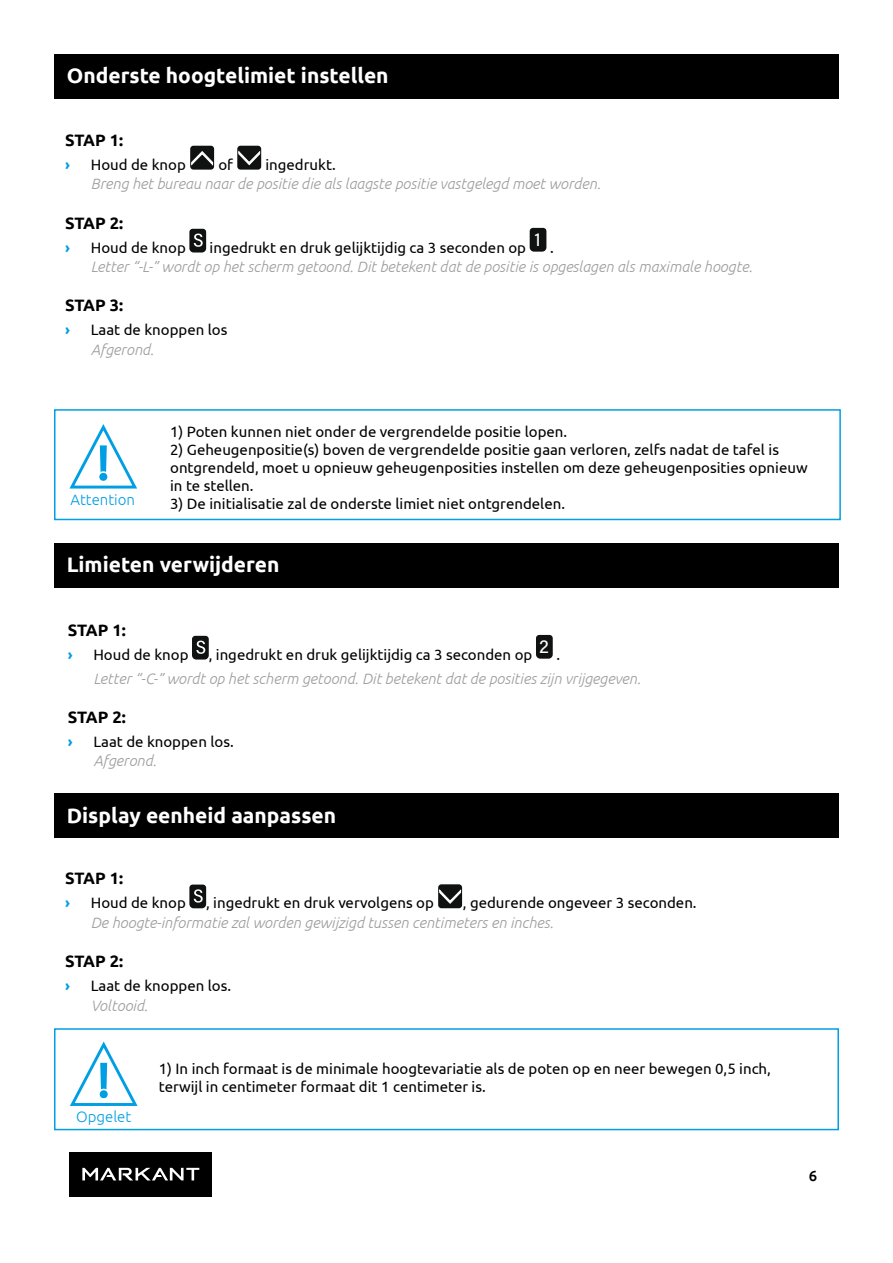
<style>
.page{position:relative;width:893px;height:1263px;background:#fff}
.page>*{position:absolute;margin:0;border:0;box-sizing:border-box;transform-origin:0 0}
.t1{font:700 21px "Ubuntu";color:#fff}
.t2{font:700 16.5px "Ubuntu";letter-spacing:-.02em;color:#000}
.t3{font:15px/18px "Ubuntu";color:#000}
.t4{font:italic 300 15px "Ubuntu";color:#9d9d9c}
.t5{font:300 15px "Ubuntu";color:#009fe3}
.t6{font:700 15px "Ubuntu";color:#009fe3}
.t7{font:500 15px "Ubuntu";color:#000}
</style>
<div class="page">
<div style="left:70px;top:1152px;width:142px;height:44px;background:#000"></div>
<svg style="left:82px;top:1168px;width:117px;height:12px"></svg>
<div style="left:190px;top:146px;width:24px;height:24px;background:#0f1211;border-radius:3px"></div>
<svg style="left:191px;top:151px;width:22px;height:15px"></svg>
<div style="left:237px;top:146px;width:24px;height:24px;background:#0f1211;border-radius:3px"></div>
<svg style="left:238px;top:150px;width:23px;height:16px"></svg>
<svg style="left:189px;top:229px;width:17px;height:23px"></svg>
<svg style="left:192px;top:636px;width:17px;height:23px"></svg>
<svg style="left:69px;top:424px;width:68px;height:65px"></svg>
<div style="left:54px;top:54px;width:785px;height:44px;background:#000"></div>
<div style="left:54px;top:543px;width:785px;height:45px;background:#000"></div>
<svg style="left:189px;top:884px;width:17px;height:24px"></svg>
<div style="left:438px;top:884px;width:24px;height:24px;background:#0f1211;border-radius:3px"></div>
<svg style="left:439px;top:889px;width:23px;height:15px"></svg>
<svg style="left:70px;top:1041px;width:68px;height:65px"></svg>
<div style="left:54px;top:793px;width:785px;height:45px;background:#000"></div>
<div style="left:54px;top:409px;width:787px;height:111px;border:2px solid #009fe3"></div>
<div style="left:54px;top:1028px;width:785px;height:102px;border:2px solid #009fe3"></div>
<svg style="left:530px;top:228px;width:16px;height:24px"></svg>
<svg style="left:536px;top:635px;width:17px;height:24px"></svg>
<h1 class="t1" style="left:67px;top:63px;width:323px">Onderste hoogtelimiet instellen</h1>
<p class="t2" style="left:65px;top:130px;width:59px">STAP 1:</p>
<p class="t6" style="left:65px;top:155px;width:6px">›</p>
<p class="t3" style="left:91px;top:155px;width:97px">Houd de knop</p>
<p class="t3" style="left:218px;top:155px;width:16px">of</p>
<p class="t3" style="left:265px;top:155px;width:72px">ingedrukt.</p>
<p class="t4" style="left:91px;top:175px;width:511px">Breng het bureau naar de positie die als laagste positie vastgelegd moet worden.</p>
<p class="t2" style="left:65px;top:213px;width:59px">STAP 2:</p>
<p class="t6" style="left:65px;top:238px;width:6px">›</p>
<p class="t3" style="left:91px;top:238px;width:97px">Houd de knop</p>
<p class="t3" style="left:210px;top:238px;width:318px">ingedrukt en druk gelijktijdig ca 3 seconden op</p>
<p class="t3" style="left:550px;top:238px;width:5px">.</p>
<p class="t4" style="left:91px;top:258px;width:663px">Letter “-L-” wordt op het scherm getoond. Dit betekent dat de positie is opgeslagen als maximale hoogte.</p>
<p class="t2" style="left:65px;top:295px;width:59px">STAP 3:</p>
<p class="t6" style="left:65px;top:321px;width:6px">›</p>
<p class="t3" style="left:91px;top:320px;width:138px">Laat de knoppen los</p>
<p class="t4" style="left:91px;top:340px;width:65px">Afgerond.</p>
<p class="t5" style="left:70px;top:490px;width:66px">Attention</p>
<p class="t3" style="left:170px;top:422px;width:399px">1) Poten kunnen niet onder de vergrendelde positie lopen.</p>
<p class="t3" style="left:170px;top:440px;width:639px">2) Geheugenpositie(s) boven de vergrendelde positie gaan verloren, zelfs nadat de tafel is ontgrendeld, moet u opnieuw geheugenposities instellen om deze geheugenposities opnieuw in te stellen.</p>
<p class="t3" style="left:170px;top:494px;width:396px">3) De initialisatie zal de onderste limiet niet ontgrendelen.</p>
<h1 class="t1" style="left:67px;top:552px;width:214px">Limieten verwijderen</h1>
<p class="t2" style="left:68px;top:620px;width:59px">STAP 1:</p>
<p class="t6" style="left:68px;top:645px;width:6px">›</p>
<p class="t3" style="left:93px;top:645px;width:97px">Houd de knop</p>
<p class="t3" style="left:209px;top:645px;width:325px">, ingedrukt en druk gelijktijdig ca 3 seconden op</p>
<p class="t3" style="left:556px;top:645px;width:5px">.</p>
<p class="t4" style="left:93px;top:669px;width:549px">Letter “-C-” wordt op het scherm getoond. Dit betekent dat de posities zijn vrijgegeven.</p>
<p class="t2" style="left:68px;top:707px;width:59px">STAP 2:</p>
<p class="t6" style="left:68px;top:732px;width:6px">›</p>
<p class="t3" style="left:93px;top:732px;width:142px">Laat de knoppen los.</p>
<p class="t4" style="left:93px;top:752px;width:65px">Afgerond.</p>
<h1 class="t1" style="left:67px;top:802px;width:271px">Display eenheid aanpassen</h1>
<p class="t2" style="left:65px;top:868px;width:59px">STAP 1:</p>
<p class="t6" style="left:65px;top:894px;width:6px">›</p>
<p class="t3" style="left:91px;top:893px;width:97px">Houd de knop</p>
<p class="t3" style="left:206px;top:893px;width:229px">, ingedrukt en druk vervolgens op</p>
<p class="t3" style="left:463px;top:893px;width:235px">, gedurende ongeveer 3 seconden.</p>
<p class="t4" style="left:91px;top:913px;width:464px">De hoogte-informatie zal worden gewijzigd tussen centimeters en inches.</p>
<p class="t2" style="left:65px;top:951px;width:59px">STAP 2:</p>
<p class="t6" style="left:65px;top:977px;width:6px">›</p>
<p class="t3" style="left:91px;top:976px;width:142px">Laat de knoppen los.</p>
<p class="t4" style="left:91px;top:996px;width:59px">Voltooid.</p>
<p class="t5" style="left:76px;top:1108px;width:57px">Opgelet</p>
<p class="t3" style="left:159px;top:1059px;width:614px">1) In inch formaat is de minimale hoogtevariatie als de poten op en neer bewegen 0,5 inch, terwijl in centimeter formaat dit 1 centimeter is.</p>
<p class="t7" style="left:809px;top:1166px;width:10px">6</p>
</div>
